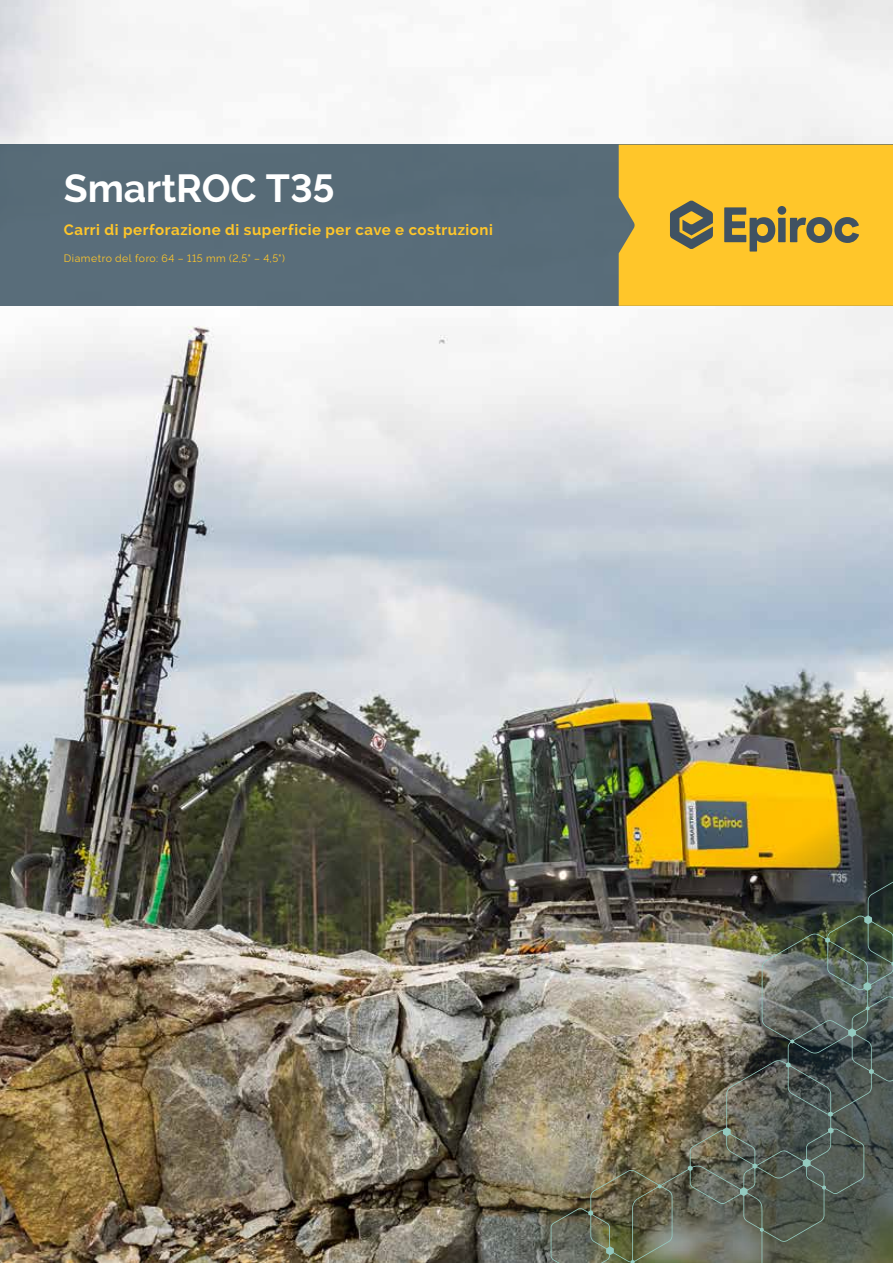
<style>
.page{position:relative;width:893px;height:1263px;background:#fff}
.page>*{position:absolute;margin:0;border:0;box-sizing:border-box;transform-origin:0 0}
.t1{font:700 39px "Raleway";letter-spacing:-.005em;color:#fff}
.t2{font:700 15px "Raleway";letter-spacing:.035em;color:#ffc62a}
.t3{font:10.5px "Rawline";letter-spacing:.05em;color:#ffc62a}
</style>
<div class="page">
<img style="left:0;top:0;width:893px;height:1263px">
<div style="left:0;top:145px;width:893px;height:161px;background:#586c79"></div>
<svg style="left:619px;top:145px;width:274px;height:161px;background:#ecbb2f"></svg>
<img style="left:425px;top:719px;width:468px;height:544px">
<img style="left:551px;top:870px;width:342px;height:393px">
<h1 class="t1" style="left:64px;top:166px;width:272px">SmartROC T35</h1>
<p class="t2" style="left:64px;top:221px;width:431px">Carri di perforazione di superficie per cave e costruzioni</p>
<p class="t3" style="left:64px;top:250px;width:223px">Diametro del foro: 64 – 115 mm (2,5" – 4,5")</p>
</div>
